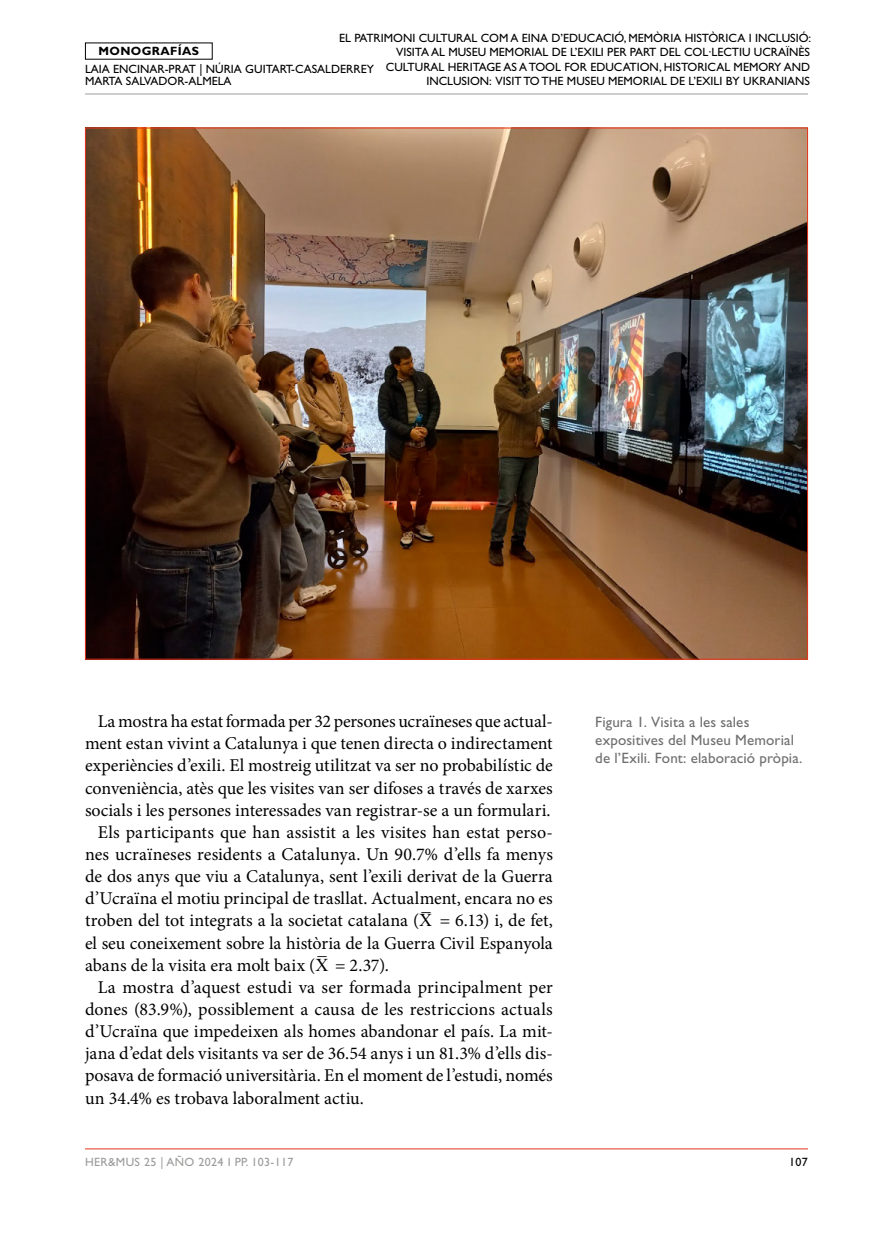
<style>
.page{position:relative;width:893px;height:1234px;background:#fff}
.page>*{position:absolute;margin:0;border:0;box-sizing:border-box;transform-origin:0 0}
.t1{font:18px "Minion Pro";letter-spacing:-.005em;color:#000}
.t2{font:15px/18px "Gill Sans Std";letter-spacing:.01em;color:#706f6f}
.t3{font:12px/14.4px "Gill Sans Std";color:#000}
.t4{font:12px "Gill Sans Std";letter-spacing:.03em;color:#9b9b9a}
.t5{font:700 12px "Gill Sans Std";letter-spacing:.03em;color:#000}
.s1{font-family:"Times New Roman"}
</style>
<div class="page">
<hr style="left:85px;top:1148px;width:723px;height:1px;background:#e8331a">
<hr style="left:85px;top:94px;width:723px;height:1px;background:#9d9d9c">
<img style="left:87px;top:130px;width:719px;height:527px">
<p class="t3" style="left:339px;top:31px;width:474px;text-align:right">EL PATRIMONI CULTURAL COM A EINA D’EDUCACIÓ, MEMÒRIA HISTÒRICA I INCLUSIÓ:<br>VISITA AL MUSEU MEMORIAL DE L’EXILI PER PART DEL COL·LECTIU UCRAÏNÈS CULTURAL HERITAGE AS A TOOL FOR EDUCATION, HISTORICAL MEMORY AND INCLUSION: VISIT TO THE MUSEU MEMORIAL DE L’EXILI BY UKRANIANS</p>
<p class="t5" style="left:99px;top:44px;width:102px">MONOGRAFÍAS</p>
<p class="t3" style="left:85px;top:63px;width:290px;line-height:12px">LAIA ENCINAR-PRAT | NÚRIA GUITART-CASALDERREY<br>MARTA SALVADOR-ALMELA</p>
<p class="t1" style="left:98px;top:709px;width:456px">La mostra ha estat formada per 32 persones ucraïneses que actual-</p>
<p class="t1" style="left:85px;top:731px;width:469px">ment estan vivint a Catalunya i que tenen directa o indirectament</p>
<p class="t1" style="left:85px;top:753px;width:469px">experiències d’exili. El mostreig utilitzat va ser no probabilístic de</p>
<p class="t1" style="left:85px;top:775px;width:469px">conveniència, atès que les visites van ser difoses a través de xarxes</p>
<p class="t1" style="left:85px;top:797px;width:467px">socials i les persones interessades van registrar-se a un formulari.</p>
<p class="t1" style="left:98px;top:819px;width:456px">Els participants que han assistit a les visites han estat perso-</p>
<p class="t1" style="left:85px;top:842px;width:469px">nes ucraïneses residents a Catalunya. Un 90.7% d’ells fa menys</p>
<p class="t1" style="left:85px;top:864px;width:469px">de dos anys que viu a Catalunya, sent l’exili derivat de la Guerra</p>
<p class="t1" style="left:85px;top:886px;width:469px">d’Ucraïna el motiu principal de trasllat. Actualment, encara no es</p>
<p class="t1" style="left:85px;top:908px;width:469px">troben del tot integrats a la societat catalana (<span class="s1">X̅</span> = 6.13) i, de fet,</p>
<p class="t1" style="left:85px;top:930px;width:469px">el seu coneixement sobre la història de la Guerra Civil Espanyola</p>
<p class="t1" style="left:85px;top:952px;width:305px">abans de la visita era molt baix (<span class="s1">X̅</span> = 2.37).</p>
<p class="t1" style="left:98px;top:974px;width:456px">La mostra d’aquest estudi va ser formada principalment per</p>
<p class="t1" style="left:85px;top:996px;width:469px">dones (83.9%), possiblement a causa de les restriccions actuals</p>
<p class="t1" style="left:85px;top:1019px;width:469px">d’Ucraïna que impedeixen als homes abandonar el país. La mit-</p>
<p class="t1" style="left:85px;top:1041px;width:469px">jana d’edat dels visitants va ser de 36.54 anys i un 81.3% d’ells dis-</p>
<p class="t1" style="left:85px;top:1063px;width:469px">posava de formació universitària. En el moment de l’estudi, només</p>
<p class="t1" style="left:85px;top:1085px;width:280px">un 34.4% es trobava laboralment actiu.</p>
<p class="t2" style="left:595px;top:713px;width:209px">Figura 1. Visita a les sales expositives del Museu Memorial de l’Exili. Font: elaboració pròpia.</p>
<p class="t4" style="left:85px;top:1154px;width:210px">HER&amp;MUS 25 | AÑO 2024 I PP. 103-117</p>
<p class="t3" style="left:789px;top:1154px;width:20px">107</p>
</div>
